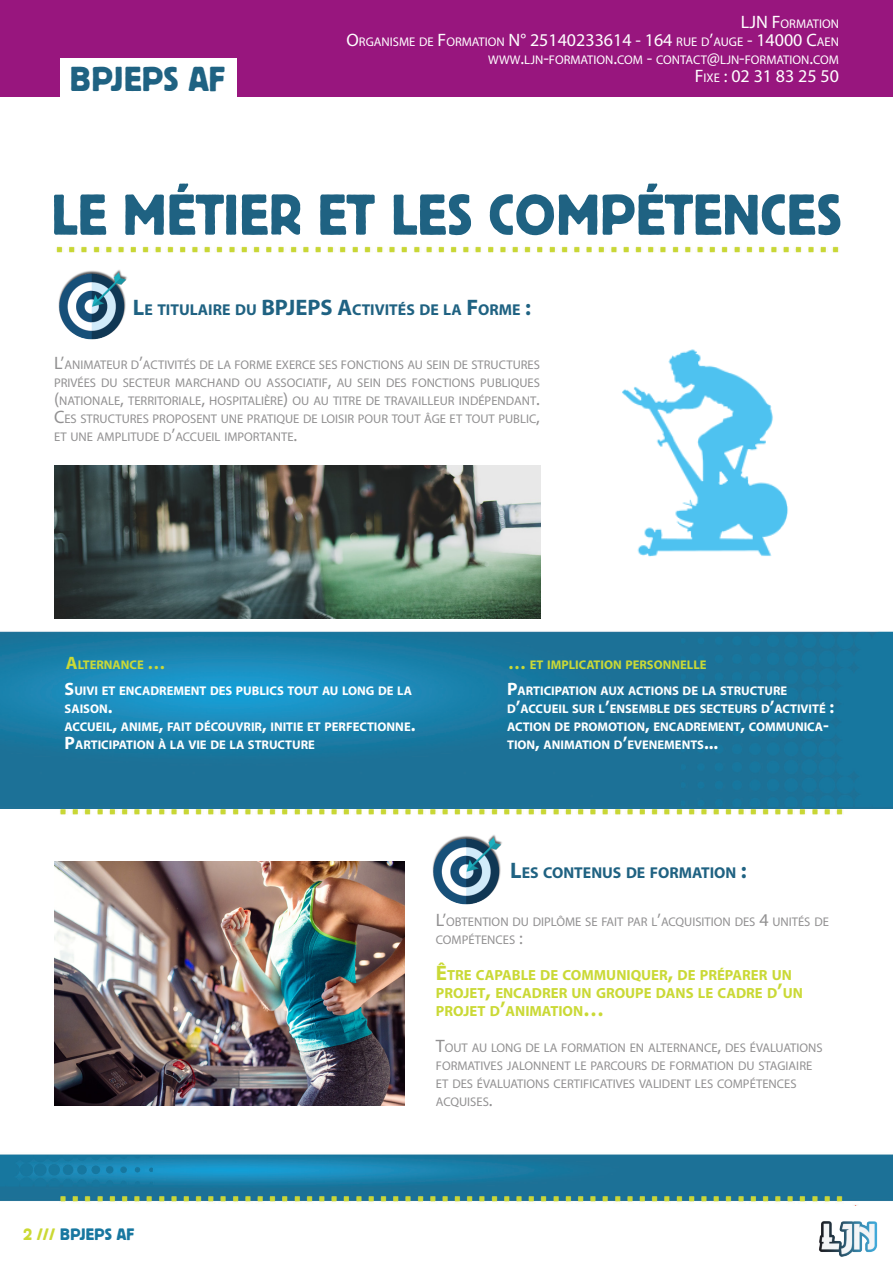
<style>
.page{position:relative;width:893px;height:1263px;background:#fff}
.page>*{position:absolute;margin:0;border:0;box-sizing:border-box;transform-origin:0 0}
.t1{font:57px "Block BE";letter-spacing:.02em;color:#1f6282}
.t2{font:34.5px "Block Berthold";letter-spacing:.02em;color:#1f6282}
.t3{font:18px "Myriad Pro";color:#fff}
.t4{font:16.5px "Block Berthold";letter-spacing:.02em;color:#1877a0}
.t5{font:700 15.75px "Myriad Pro";color:#1f6282}
.t6{font:700 14.7px/18px "Myriad Pro";color:#cad936}
.t7{font:12.6px/18px "Myriad Pro";color:#929192}
.t8{font:700 12.6px/18px "Myriad Pro";color:#fff}
.t9{font:12.6px "Myriad Pro";color:#fff}
.t10{font:700 12.6px "Myriad Pro";color:#cad936}
.s1{font-size:18px}
.s2{font-size:12.6px}
.s3{font-size:22.5px}
.s4{font-size:21px}
.s5{color:#cbd934}
</style>
<div class="page">
<img style="left:0;top:465px;width:893px;height:741px">
<div style="left:0;top:0;width:893px;height:97px;background:#98167e"></div>
<div style="left:61px;top:58px;width:176px;height:39px;background:#fff"></div>
<img style="left:56px;top:246px;width:783px;height:7px">
<img style="left:58px;top:270px;width:69px;height:70px">
<img style="left:428px;top:829px;width:76px;height:83px">
<img style="left:590px;top:349px;width:239px;height:263px">
<img style="left:54px;top:861px;width:351px;height:245px">
<div style="left:40px;top:349px;width:41px;height:255px;background:#fff"></div>
<img style="left:54px;top:466px;width:486px;height:153px">
<img style="left:819px;top:1221px;width:59px;height:36px">
<p class="t2" style="left:70px;top:60px;width:156px">BPJEPS AF</p>
<p class="t9" style="left:741px;top:16px;width:98px"><span class="s1">LJN F</span>ORMATION</p>
<p class="t9" style="left:346px;top:34px;width:492px"><span class="s1">O</span>RGANISME DE <span class="s1">F</span>ORMATION <span class="s1">N° 25140233614 - 164</span> RUE D<span class="s1">’</span>AUGE <span class="s1">- 14000 C</span>AEN</p>
<p class="t9" style="left:488px;top:52px;width:352px">WWW<span class="s1">.</span>LJN <span class="s1">-</span>FORMATION<span class="s1">.</span>COM <span class="s1">-</span> CONTACT<span class="s1">@</span>LJN <span class="s1">-</span>FORMATION<span class="s1">.</span>COM</p>
<p class="t3" style="left:695px;top:64px;width:146px">F<span class="s2">IXE</span> : 02 31 83 25 50</p>
<p class="t1" style="left:52px;top:183px;width:791px">LE MÉTIER ET LES COMPÉTENCES</p>
<p class="t5" style="left:133px;top:299px;width:400px"><span class="s3">L</span>E TITULAIRE DU <span class="s3">BPJEPS A</span>CTIVITÉS DE LA <span class="s3">F</span>ORME <span class="s3">:</span></p>
<p class="t7" style="left:54px;top:355px;width:488px;text-align:justify"><span class="s1">L’</span>ANIMATEUR D<span class="s1">’</span>ACTIVITÉS DE LA FORME EXERCE SES FONCTIONS AU SEIN DE STRUCTURES PRIVÉES DU SECTEUR MARCHAND OU ASSOCIATIF<span class="s1">,</span> AU SEIN DES FONCTIONS PUBLIQUES <span class="s1">(</span>NATIONALE<span class="s1">,</span> TERRITORIALE<span class="s1">,</span> HOSPITALIÈRE<span class="s1">)</span> OU AU TITRE DE TRAVAILLEUR INDÉPENDANT<span class="s1">.<br>C</span>ES STRUCTURES PROPOSENT UNE PRATIQUE DE LOISIR POUR TOUT ÂGE ET TOUT PUBLIC<span class="s1">, </span>ET UNE AMPLITUDE D<span class="s1">’</span>ACCUEIL IMPORTANTE<span class="s1">.</span></p>
<p class="t10" style="left:66px;top:657px;width:101px"><span class="s1">A</span>LTERNANCE <span class="s1">…</span></p>
<p class="t10" style="left:508px;top:657px;width:200px"><span class="s1">…</span> ET IMPLICATION PERSONNELLE</p>
<p class="t8" style="left:65px;top:681px;width:349px"><span class="s1">S</span>UIVI ET ENCADREMENT DES PUBLICS TOUT AU LONG DE LA<br>SAISON<span class="s1">.</span></p>
<p class="t8" style="left:65px;top:717px;width:352px">ACCUEIL<span class="s1">,</span> ANIME<span class="s1">,</span> FAIT DÉCOUVRIR<span class="s1">,</span> INITIE ET PERFECTIONNE<span class="s1">.<br>P</span>ARTICIPATION À LA VIE DE LA STRUCTURE</p>
<p class="t8" style="left:507px;top:681px;width:329px"><span class="s1">P</span>ARTICIPATION AUX ACTIONS DE LA STRUCTURE D<span class="s1">’</span>ACCUEIL SUR L<span class="s1">’</span>ENSEMBLE DES SECTEURS D<span class="s1">’</span>ACTIVITÉ <span class="s1">:<br></span>ACTION DE PROMOTION<span class="s1">,</span> ENCADREMENT<span class="s1">,</span> COMMUNICA<span class="s1">-</span>TION<span class="s1">,</span> ANIMATION D<span class="s1">’</span>EVENEMENTS<span class="s1">...</span></p>
<p class="t5" style="left:510px;top:862px;width:238px"><span class="s3">L</span>ES CONTENUS DE FORMATION <span class="s3">:</span></p>
<p class="t7" style="left:436px;top:912px;width:395px"><span class="s1">L’</span>OBTENTION DU DIPLÔME SE FAIT PAR L<span class="s1">’</span>ACQUISITION DES <span class="s1">4</span> UNITÉS DE<br>COMPÉTENCES <span class="s1">:</span></p>
<p class="t6" style="left:436px;top:965px;width:369px"><span class="s4">Ê</span>TRE CAPABLE DE COMMUNIQUER<span class="s4">,</span> DE PRÉPARER UN<br>PROJET<span class="s4">,</span> ENCADRER UN GROUPE DANS LE CADRE D<span class="s4">’</span>UN<br>PROJET D<span class="s4">’</span>ANIMATION<span class="s4">…</span></p>
<p class="t7" style="left:436px;top:1038px;width:388px"><span class="s1">T</span>OUT AU LONG DE LA FORMATION EN ALTERNANCE<span class="s1">,</span> DES ÉVALUATIONS FORMATIVES JALONN ENT LE PARCOURS DE FORMATION DU STAGIAIRE ET DES ÉVALUATIONS CERTIFICATIVES VALIDENT LES COMPÉTENCES ACQUISES<span class="s1">.</span></p>
<p class="t4" style="left:23px;top:1224px;width:112px"><span class="s5">2 ///</span> BPJEPS AF</p>
</div>
